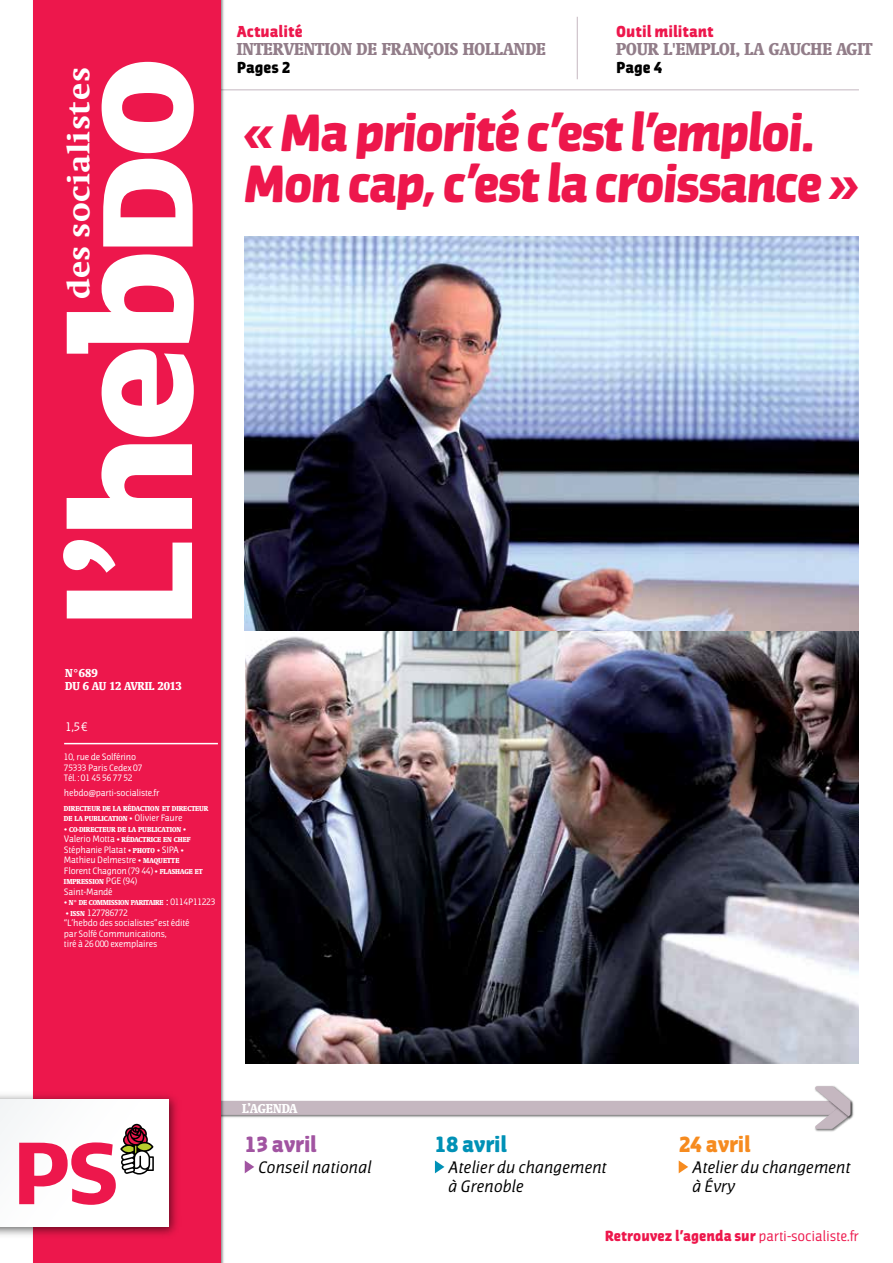
<style>
.page{position:relative;width:893px;height:1263px;background:#fff}
.page>*{position:absolute;margin:0;border:0;box-sizing:border-box;transform-origin:0 0}
.t1{font:900 49.05px/50.4px "Jaures";color:#ed174c}
.t2{font:800 32.55px "Swift";letter-spacing:.02em;color:#fff}
.t3{font:900 20.7px "Jaures";letter-spacing:-.01em;color:#0091b6}
.t4{font:900 20.7px "Jaures";letter-spacing:-.01em;color:#f68b1f}
.t5{font:900 20.7px "Jaures";letter-spacing:-.01em;color:#a154a1}
.t6{font:700 condensed 18px "Swift";color:#927d89}
.t7{font:italic 16.05px/18.5px "Jaures";letter-spacing:-.01em;color:#000}
.t8{font:900 15px "Jaures";color:#ed174c}
.t9{font:900 15px "Jaures";color:#000}
.t10{font:900 13.8px "Jaures";color:#ed174c}
.t11{font:700 condensed 13.5px "Swift";color:#fff}
.t12{font:700 condensed 12px/13.5px "Swift";color:#fff}
.t13{font:12px "Jaures";color:#fff}
.t14{font:9px/10.5px "Jaures";letter-spacing:-.02em;color:#fff}
.t15{font:700 condensed 7.5px/10.5px "Swift";color:#fff}
.t16{font:700 condensed 7.5px "Swift";letter-spacing:-.02em;color:#fff}
.s1{font-family:"Jaures";font-weight:400;font-stretch:normal;font-size:9px}
.s2{font-family:"Swift";font-weight:700;font-stretch:condensed;font-size:7.5px}
.s3{font-weight:400;font-stretch:normal;font-size:10.5px}
.s4{font-weight:400}
</style>
<div class="page">
<hr style="left:577px;top:17px;width:1px;height:62px;background:#c5b7c0">
<img style="left:815px;top:1129px;width:22px;height:3px">
<img style="left:850px;top:1099px;width:4px;height:20px">
<svg style="left:226px;top:1086px;width:624px;height:43px"></svg>
<hr style="left:51px;top:89px;width:808px;height:1px;background:#c5b7c0">
<img style="left:33px;top:0;width:193px;height:1263px">
<div style="left:34px;top:0;width:187px;height:1263px;background:#ed174c"></div>
<img style="left:0;top:1089px;width:178px;height:152px">
<svg style="left:0;top:1099px;width:169px;height:127px"></svg>
<hr style="left:64px;top:743px;width:154px;height:1px;background:#fff">
<svg style="left:67px;top:444px;width:125px;height:85px"></svg>
<svg style="left:63px;top:540px;width:129px;height:78px"></svg>
<svg style="left:67px;top:254px;width:127px;height:183px"></svg>
<svg style="left:102px;top:62px;width:92px;height:91px"></svg>
<svg style="left:103px;top:159px;width:90px;height:87px"></svg>
<svg style="left:435px;top:1160px;width:9px;height:13px"></svg>
<svg style="left:679px;top:1160px;width:9px;height:13px"></svg>
<svg style="left:245px;top:1160px;width:9px;height:13px"></svg>
<img style="left:245px;top:236px;width:614px;height:827px">
<h2 class="t2" style="left:61px;top:299px;width:233px;rotate:-90deg">des socialistes</h2>
<h3 class="t8" style="left:237px;top:22px;width:67px">Actualité</h3>
<h3 class="t6" style="left:237px;top:39px;width:311px">INTERVENTION DE FRANÇOIS HOLLANDE</h3>
<h3 class="t9" style="left:237px;top:58px;width:55px">Pages 2</h3>
<h3 class="t8" style="left:616px;top:22px;width:99px">Outil militant</h3>
<h3 class="t6" style="left:616px;top:39px;width:258px">POUR L'EMPLOI, LA GAUCHE AGIT</h3>
<h3 class="t9" style="left:616px;top:58px;width:48px">Page 4</h3>
<h1 class="t1" style="left:242px;top:108px;width:622px">« Ma priorité c’est l’emploi.<br>Mon cap,c’est la croissance »</h1>
<h3 class="t12" style="left:65px;top:666px;width:118px">N°689<br>DU 6 AU 12 AVRIL 2013</h3>
<h3 class="t13" style="left:65px;top:720px;width:23px">1,5€</h3>
<p class="t14" style="left:64px;top:752px;width:80px">10, rue de Solférino<br>75333 Paris Cedex 07<br>Tél. : 01 45 56 77 52</p>
<p class="t14" style="left:64px;top:788px;width:97px">hebdo@parti-socialiste.fr</p>
<p class="t15" style="left:64px;top:803px;width:146px">DIRECTEUR DE LA RÉDACTION ET DIRECTEUR<br>DE LA PUBLICATION <span class="s1">• Olivier Faure</span></p>
<p class="t15" style="left:64px;top:824px;width:128px"><span class="s1">•</span> CO-DIRECTEUR DE LA PUBLICATION <span class="s1">•<br>Valerio Motta •</span> RÉDACTRICE EN CHEF</p>
<p class="t14" style="left:64px;top:844px;width:75px">Stéphanie Platat • <span class="s2">PHOTO</span></p>
<p class="t14" style="left:64px;top:844px;width:122px;text-indent:93px">• SIPA •<br>Mathieu Delmestre • <span class="s2">MAQUETTE<br></span>Florent Chagnon (79 44) • <span class="s2">FLASHAGE</span></p>
<p class="t15" style="left:195px;top:866px;width:5px">ET</p>
<p class="t14" style="left:64px;top:876px;width:75px;text-indent:42px">PGE (94)<br>Saint-Mandé</p>
<p class="t16" style="left:64px;top:898px;width:153px"><span class="s1">•</span> N° DE COMMISSION PARITAIRE <span class="s3">:</span> <span class="s1">0114P11223</span></p>
<p class="t15" style="left:66px;top:908px;width:10px"><span class="s1">•</span>ISSN</p>
<p class="t15" style="left:64px;top:877px;width:5px">IMPRESSION</p>
<p class="t14" style="left:64px;top:907px;width:127px;text-indent:23px">127786772<br>“L’hebdo des socialistes” est édité par Solfé Communications,<br>tiré à 26 000 exemplaires</p>
<h3 class="t11" style="left:242px;top:1100px;width:18px">L’AGENDA</h3>
<h3 class="t5" style="left:245px;top:1131px;width:74px">13 avril</h3>
<h3 class="t7" style="left:258px;top:1159px;width:115px">Conseil national</h3>
<h3 class="t3" style="left:435px;top:1131px;width:74px">18 avril</h3>
<h3 class="t7" style="left:449px;top:1159px;width:160px">Atelier du changement à Grenoble</h3>
<h3 class="t4" style="left:679px;top:1131px;width:74px">24 avril</h3>
<h3 class="t7" style="left:692px;top:1159px;width:160px">Atelier du changement à Évry</h3>
<h3 class="t10" style="left:605px;top:1227px;width:256px">Retrouvez l’agenda sur <span class="s4">parti-socialiste.fr</span></h3>
</div>
